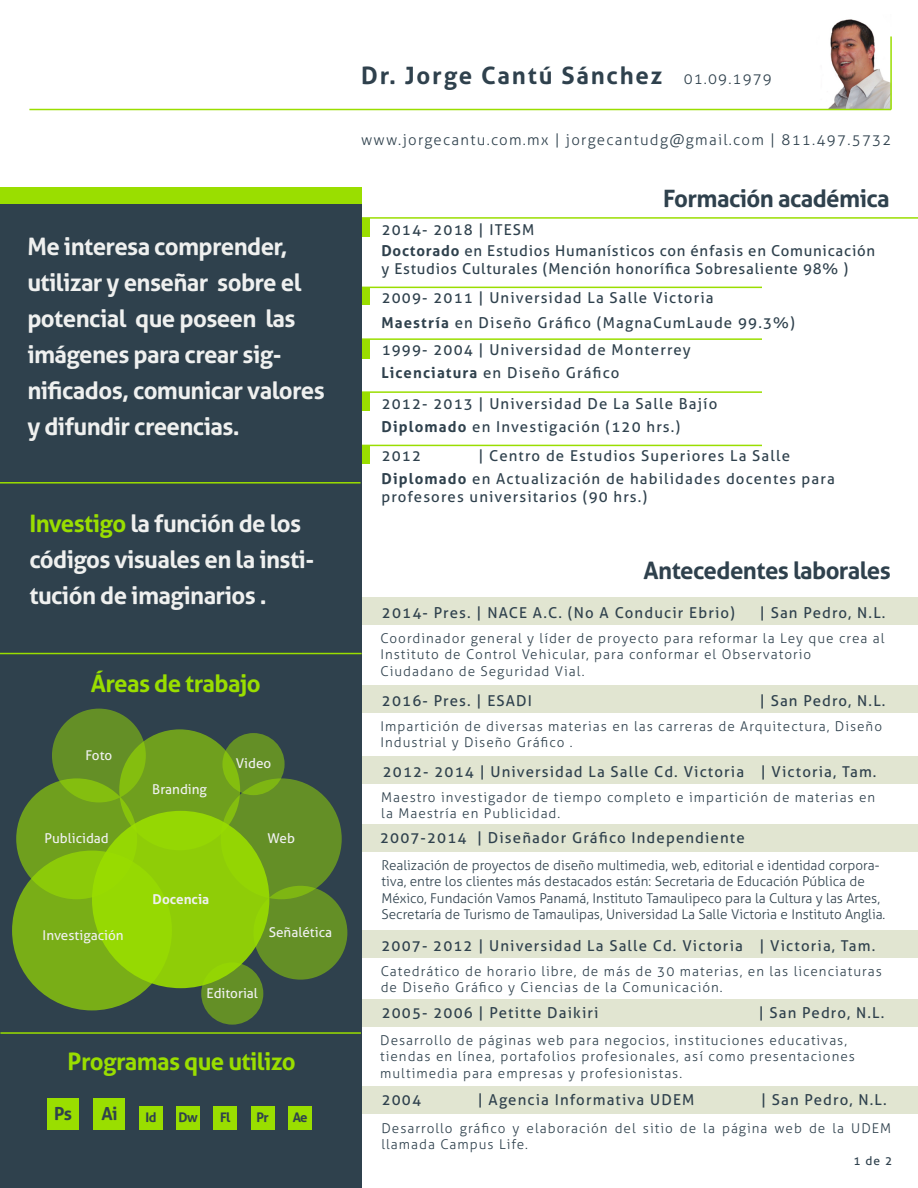
<style>
.page{position:relative;width:918px;height:1188px;background:#fff}
.page>*{position:absolute;margin:0;border:0;box-sizing:border-box;transform-origin:0 0}
.t1{font:700 24px/36px "Aller";letter-spacing:-.025em;color:#eff0ef}
.t2{font:700 24px "Aller";letter-spacing:-.025em;color:#2f414d}
.t3{font:700 24px "Aller";letter-spacing:-.025em;color:#9ade00}
.t4{font:700 24px "Aller";letter-spacing:.075em;color:#2f414d}
.t5{font:700 18px "Aller";color:#2f414d}
.t6{font:15px/23px "Aller";letter-spacing:.075em;color:#2f414d}
.t7{font:15px/21.5px "Aller";letter-spacing:.05em;color:#2f414d}
.t8{font:300 15px "Aller";letter-spacing:.085em;color:#2f414d}
.t9{font:300 13.5px/16.2px "Aller";letter-spacing:.075em;color:#2f414d}
.t10{font:300 13.5px/16.2px "Aller";color:#2f414d}
.t11{font:13.5px "Aller";color:#eff0ef}
.t12{font:700 13.5px "Aller";color:#eff0ef}
.t13{font:700 13.2px "Aller";letter-spacing:-.05em;color:#2f414d}
.t14{font:12px "Aller";color:#2f414d}
.s1{color:#9ade00}
.s2{font-weight:700}
</style>
<div class="page">
<div style="left:354px;top:1087px;width:564px;height:27px;background:#e1e5d1"></div>
<div style="left:354px;top:1000px;width:564px;height:27px;background:#e1e5d1"></div>
<div style="left:347px;top:930px;width:571px;height:28px;background:#e1e5d1"></div>
<div style="left:353px;top:756px;width:565px;height:28px;background:#e1e5d1"></div>
<div style="left:357px;top:685px;width:561px;height:28px;background:#e1e5d1"></div>
<div style="left:357px;top:598px;width:561px;height:27px;background:#e1e5d1"></div>
<div style="left:352px;top:824px;width:566px;height:28px;background:#e1e5d1"></div>
<div style="left:360px;top:218px;width:9px;height:19px;background:#9ade00"></div>
<hr style="left:360px;top:338px;width:402px;height:2px;background:#9ade00">
<hr style="left:360px;top:391px;width:402px;height:2px;background:#9ade00">
<hr style="left:360px;top:445px;width:402px;height:1px;background:#9ade00">
<hr style="left:360px;top:287px;width:402px;height:1px;background:#9ade00">
<div style="left:360px;top:287px;width:9px;height:18px;background:#9ade00"></div>
<div style="left:360px;top:339px;width:9px;height:19px;background:#9ade00"></div>
<div style="left:360px;top:392px;width:9px;height:19px;background:#9ade00"></div>
<div style="left:360px;top:445px;width:9px;height:19px;background:#9ade00"></div>
<hr style="left:360px;top:217px;width:558px;height:2px;background:#9ade00">
<img style="left:812px;top:19px;width:78px;height:90px">
<hr style="left:29px;top:109px;width:862px;height:1px;background:#9ade00">
<hr style="left:890px;top:36px;width:2px;height:74px;background:#9ade00">
<div style="left:0;top:189px;width:362px;height:999px;background:#2f414d"></div>
<hr style="left:0;top:482px;width:361px;height:2px;background:#9ade00">
<hr style="left:0;top:653px;width:362px;height:1px;background:#9ade00">
<hr style="left:0;top:1032px;width:361px;height:2px;background:#9ade00">
<div style="left:0;top:187px;width:362px;height:17px;background:#9ade00"></div>
<div style="left:47px;top:1098px;width:32px;height:32px;background:#9ade00"></div>
<div style="left:93px;top:1098px;width:32px;height:32px;background:#9ade00"></div>
<div style="left:139px;top:1107px;width:23px;height:23px;background:#9ade00"></div>
<div style="left:176px;top:1107px;width:24px;height:23px;background:#9ade00"></div>
<div style="left:214px;top:1107px;width:23px;height:23px;background:#9ade00"></div>
<div style="left:251px;top:1107px;width:23px;height:23px;background:#9ade00"></div>
<div style="left:288px;top:1107px;width:24px;height:23px;background:#9ade00"></div>
<div style="left:12px;top:851px;width:160px;height:159px;background:#79ae17;border-radius:50%"></div>
<div style="left:119px;top:729px;width:121px;height:121px;background:#6f9f1e;border-radius:50%"></div>
<svg style="left:16px;top:778px;width:121px;height:121px;background:#76aa18"></svg>
<div style="left:221px;top:778px;width:121px;height:121px;background:#648f26;border-radius:50%"></div>
<svg style="left:254px;top:886px;width:93px;height:94px;background:#659124"></svg>
<svg style="left:52px;top:709px;width:94px;height:93px;background:#6b9a20"></svg>
<svg style="left:222px;top:733px;width:63px;height:62px;background:#6a9821"></svg>
<div style="left:201px;top:963px;width:62px;height:62px;background:#648f26;border-radius:50%"></div>
<div style="left:92px;top:811px;width:177px;height:177px;background:#94d503;border-radius:50%"></div>
<h1 class="t1" style="left:27px;top:229px;width:299px">Me interesa comprender, utilizar y enseñar sobre el potencial que poseen las imágenes para crear sig&shy;nificados, comunicar valores y difundir creencias.</h1>
<h1 class="t1" style="left:29px;top:505px;width:286px"><span class="s1">Investigo</span> la función de los códigos visuales en la insti&shy;tución de imaginarios .</h1>
<h1 class="t3" style="left:91px;top:669px;width:171px">Áreas de trabajo</h1>
<p class="t11" style="left:85px;top:747px;width:28px">Foto</p>
<p class="t11" style="left:152px;top:781px;width:56px">Branding</p>
<p class="t11" style="left:236px;top:755px;width:37px">Video</p>
<p class="t11" style="left:44px;top:830px;width:66px">Publicidad</p>
<p class="t11" style="left:268px;top:830px;width:29px">Web</p>
<p class="t11" style="left:43px;top:927px;width:83px">Investigación</p>
<p class="t12" style="left:153px;top:891px;width:58px">Docencia</p>
<p class="t11" style="left:269px;top:924px;width:65px">Señalética</p>
<p class="t11" style="left:207px;top:985px;width:53px">Editorial</p>
<h1 class="t3" style="left:68px;top:1046px;width:230px">Programas que utilizo</h1>
<h2 class="t5" style="left:54px;top:1102px;width:19px">Ps</h2>
<h2 class="t5" style="left:102px;top:1102px;width:18px">Ai</h2>
<p class="t13" style="left:146px;top:1110px;width:12px">Id</p>
<p class="t13" style="left:178px;top:1110px;width:21px">Dw</p>
<p class="t13" style="left:220px;top:1110px;width:12px">Fl</p>
<p class="t13" style="left:257px;top:1110px;width:14px">Pr</p>
<p class="t13" style="left:293px;top:1110px;width:16px">Ae</p>
<h1 class="t4" style="left:361px;top:60px;width:303px">Dr. Jorge Cantú Sánchez</h1>
<p class="t8" style="left:684px;top:69px;width:90px">01.09.1979</p>
<p class="t8" style="left:361px;top:131px;width:532px">www.jorgecantu.com.mx | jorgecantudg@gmail.com | 811.497.5732</p>
<h1 class="t2" style="left:663px;top:183px;width:228px">Formación académica</h1>
<p class="t7" style="left:381px;top:219px;width:495px">2014- 2018 | ITESM<br><span class="s2">Doctorado</span> en Estudios Humanísticos con énfasis en Comunicación</p>
<p class="t7" style="left:381px;top:258px;width:468px">y Estudios Culturales (Mención honorífica Sobresaliente 98% )</p>
<p class="t6" style="left:381px;top:286px;width:415px;line-height:24.5px">2009- 2011 | Universidad La Salle Victoria<br><span class="s2">Maestría</span> en Diseño Gráfico (MagnaCumLaude 99.3%)</p>
<p class="t6" style="left:381px;top:339px;width:311px">1999- 2004 | Universidad de Monterrey<br><span class="s2">Licenciatura</span> en Diseño Gráfico</p>
<p class="t6" style="left:381px;top:392px;width:337px">2012- 2013 | Universidad De La Salle Bajío<br><span class="s2">Diplomado</span> en Investigación (120 hrs.)</p>
<p class="t6" style="left:381px;top:444px;width:455px;text-indent:97px">| Centro de Estudios Superiores La Salle<br><span class="s2">Diplomado</span> en Actualización de habilidades docentes para</p>
<p class="t6" style="left:381px;top:485px;width:267px">profesores universitarios (90 hrs.)</p>
<p class="t6" style="left:382px;top:444px;width:41px">2012</p>
<h1 class="t2" style="left:644px;top:556px;width:249px">Antecedentes laborales</h1>
<p class="t6" style="left:382px;top:601px;width:355px">2014- Pres. | NACE A.C. (No A Conducir Ebrio)</p>
<p class="t6" style="left:760px;top:601px;width:127px">| San Pedro, N.L.</p>
<p class="t9" style="left:380px;top:630px;width:506px">Coordinador general y líder de proyecto para reformar la Ley que crea al<br>Instituto de Control Vehicular, para conformar el Observatorio<br>Ciudadano de Seguridad Vial.</p>
<p class="t6" style="left:382px;top:689px;width:152px">2016- Pres. | ESADI</p>
<p class="t6" style="left:760px;top:689px;width:127px">| San Pedro, N.L.</p>
<p class="t9" style="left:380px;top:718px;width:503px">Impartición de diversas materias en las carreras de Arquitectura, Diseño<br>Industrial y Diseño Gráfico .</p>
<p class="t6" style="left:383px;top:760px;width:495px">2012- 2014 | Universidad La Salle Cd. Victoria | Victoria, Tam.</p>
<p class="t9" style="left:381px;top:789px;width:496px">Maestro investigador de tiempo completo e impartición de materias en la Maestría en Publicidad.</p>
<p class="t6" style="left:380px;top:826px;width:366px">2007-2014 | Diseñador Gráfico Independiente</p>
<p class="t10" style="left:382px;top:857px;width:505px">Realización de proyectos de diseño multimedia, web, editorial e identidad corpora&shy;tiva, entre los clientes más destacados están: Secretaria de Educación Pública de México, Fundación Vamos Panamá, Instituto Tamaulipeco para la Cultura y las Artes, Secretaría de Turismo de Tamaulipas, Universidad La Salle Victoria e Instituto Anglia.</p>
<p class="t6" style="left:382px;top:934px;width:495px">2007- 2012 | Universidad La Salle Cd. Victoria | Victoria, Tam.</p>
<p class="t9" style="left:381px;top:963px;width:503px">Catedrático de horario libre, de más de 30 materias, en las licenciaturas de Diseño Gráfico y Ciencias de la Comunicación.</p>
<p class="t6" style="left:382px;top:1001px;width:218px">2005- 2006 | Petitte Daikiri</p>
<p class="t6" style="left:759px;top:1001px;width:127px">| San Pedro, N.L.</p>
<p class="t9" style="left:380px;top:1032px;width:476px">Desarrollo de páginas web para negocios, instituciones educativas, tiendas en línea, portafolios profesionales, así como presentaciones multimedia para empresas y profesionistas.</p>
<p class="t6" style="left:382px;top:1088px;width:41px">2004</p>
<p class="t6" style="left:478px;top:1088px;width:218px">| Agencia Informativa UDEM</p>
<p class="t6" style="left:761px;top:1088px;width:127px">| San Pedro, N.L.</p>
<p class="t9" style="left:381px;top:1120px;width:511px">Desarrollo gráfico y elaboración del sitio de la página web de la UDEM llamada Campus Life.</p>
<p class="t14" style="left:854px;top:1153px;width:40px">1 de 2</p>
</div>
